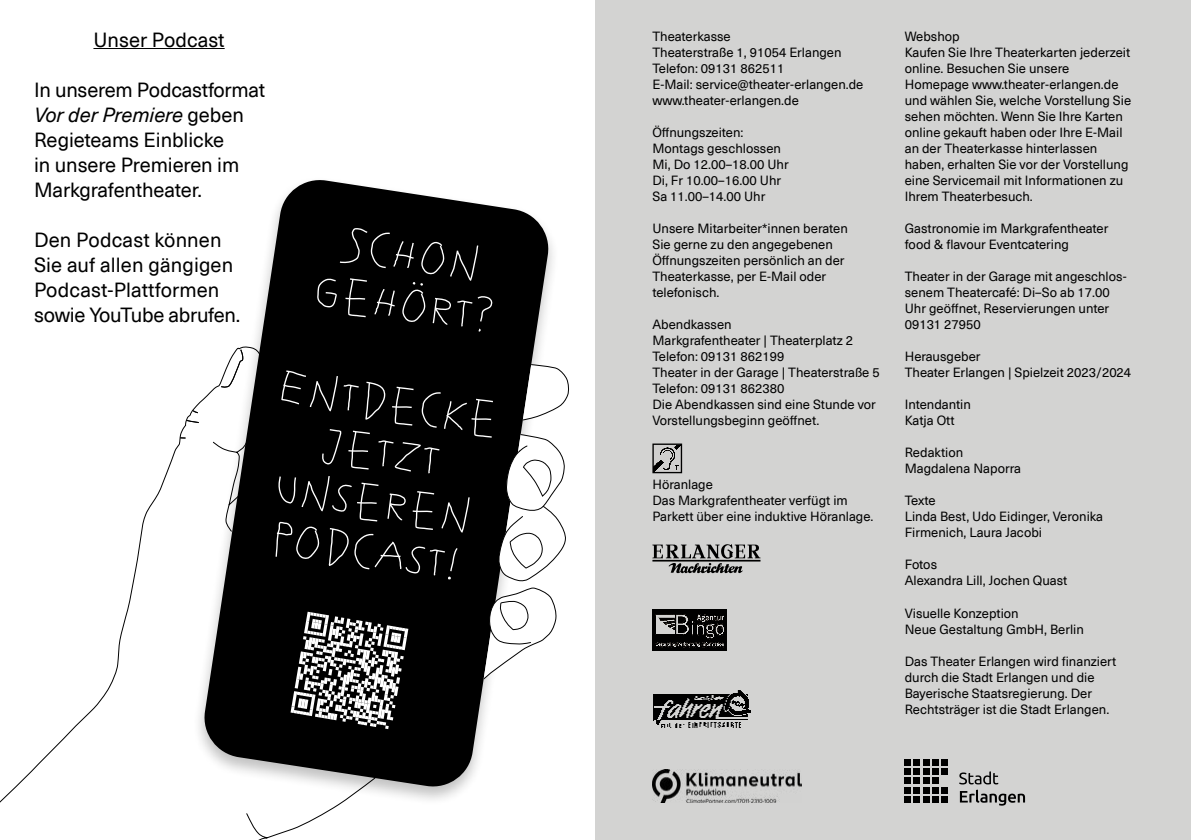
<style>
.page{position:relative;width:1191px;height:840px;background:#fff}
.page>*{position:absolute;margin:0;border:0;box-sizing:border-box;transform-origin:0 0}
.t1{font:44px/50px "Johanna I";color:#fff;text-align:center}
.t2{font:20px/25px "Neue Haas Unica Pro";letter-spacing:-.005em;color:#000}
.t3{font:13px/16px "Neue Haas Unica Pro";color:#000}
.s1{font-style:italic}
</style>
<div class="page">
<hr style="left:93px;top:48px;width:132px;height:1px;background:#000">
<svg style="left:0;top:410px;width:339px;height:429px"></svg>
<svg style="left:186px;top:419px;width:6px;height:4px"></svg>
<div style="left:192px;top:175px;width:367px;height:630px;background:#000;opacity:.25"></div>
<svg style="left:202px;top:177px;width:349px;height:611px;fill:#000"></svg>
<svg style="left:483px;top:434px;width:83px;height:244px"></svg>
<svg style="left:522px;top:364px;width:47px;height:56px"></svg>
<svg style="left:290px;top:611px;width:118px;height:117px"></svg>
<div style="left:595px;top:0;width:595px;height:839px;background:#d3d3d2"></div>
<img style="left:654px;top:445px;width:26px;height:26px">
<div style="left:652px;top:443px;width:30px;height:30px;border:1px solid #000"></div>
<svg style="left:652px;top:544px;width:108px;height:29px"></svg>
<img style="left:653px;top:690px;width:97px;height:38px">
<img style="left:652px;top:609px;width:74px;height:41px">
<svg style="left:959px;top:771px;width:66px;height:34px"></svg>
<div style="left:904px;top:777px;width:7px;height:6px;background:#000"></div>
<div style="left:904px;top:768px;width:7px;height:6px;background:#000"></div>
<div style="left:904px;top:786px;width:7px;height:7px;background:#000"></div>
<div style="left:904px;top:795px;width:7px;height:7px;background:#000"></div>
<div style="left:913px;top:777px;width:7px;height:6px;background:#000"></div>
<div style="left:913px;top:759px;width:7px;height:6px;background:#000"></div>
<div style="left:904px;top:759px;width:7px;height:6px;background:#000"></div>
<div style="left:913px;top:768px;width:7px;height:6px;background:#000"></div>
<div style="left:913px;top:786px;width:7px;height:7px;background:#000"></div>
<div style="left:913px;top:795px;width:7px;height:7px;background:#000"></div>
<div style="left:932px;top:777px;width:7px;height:6px;background:#000"></div>
<div style="left:932px;top:759px;width:7px;height:6px;background:#000"></div>
<div style="left:932px;top:768px;width:7px;height:6px;background:#000"></div>
<div style="left:932px;top:786px;width:7px;height:7px;background:#000"></div>
<div style="left:932px;top:795px;width:7px;height:7px;background:#000"></div>
<svg style="left:923px;top:759px;width:6px;height:24px"></svg>
<div style="left:923px;top:786px;width:6px;height:7px;background:#000"></div>
<div style="left:923px;top:795px;width:6px;height:7px;background:#000"></div>
<div style="left:941px;top:759px;width:7px;height:6px;background:#000"></div>
<div style="left:941px;top:768px;width:7px;height:6px;background:#000"></div>
<div style="left:941px;top:786px;width:7px;height:7px;background:#000"></div>
<div style="left:941px;top:795px;width:7px;height:7px;background:#000"></div>
<img style="left:652px;top:769px;width:149px;height:32px">
<h2 class="t2" style="left:93px;top:27px;width:133px">Unser Podcast</h2>
<h2 class="t2" style="left:34px;top:77px;width:233px">In unserem Podcastformat<br><span class="s1">Vor der Premiere</span> geben<br>Regieteams Einblicke<br>in unsere Premieren im<br>Markgrafentheater.</h2>
<h2 class="t2" style="left:34px;top:227px;width:208px">Den Podcast können<br>Sie auf allen gängigen<br>Podcast-Plattformen sowie YouTube abrufen.</h2>
<h1 class="t1" style="left:326px;top:213px;width:182px;rotate:9deg">Schon gehört?</h1>
<h1 class="t1" style="left:283px;top:358px;width:224px;rotate:9deg">Entdecke jetzt unseren<br>Podcast!</h1>
<p class="t3" style="left:652px;top:28px;width:212px">Theaterkasse<br>Theaterstraße 1, 91054 Erlangen<br>Telefon: 09131 862511<br>E-Mail: service@theater-erlangen.de www.theater-erlangen.de</p>
<p class="t3" style="left:652px;top:124px;width:138px">Öffnungszeiten:<br>Montags geschlossen<br>Mi, Do 12.00–18.00 Uhr<br>Di, Fr 10.00–16.00 Uhr<br>Sa 11.00–14.00 Uhr</p>
<p class="t3" style="left:652px;top:220px;width:197px">Unsere Mitarbeiter*innen beraten<br>Sie gerne zu den angegebenen<br>Öffnungszeiten persönlich an der<br>Theaterkasse, per E-Mail oder telefonisch.</p>
<p class="t3" style="left:652px;top:316px;width:229px">Abendkassen<br>Markgrafentheater | Theaterplatz 2<br>Telefon: 09131 862199<br>Theater in der Garage | Theaterstraße 5<br>Telefon: 09131 862380<br>Die Abendkassen sind eine Stunde vor<br>Vorstellungsbeginn geöffnet.</p>
<p class="t3" style="left:652px;top:476px;width:222px">Höranlage<br>Das Markgrafentheater verfügt im<br>Parkett über eine induktive Höranlage.</p>
<p class="t3" style="left:904px;top:28px;width:228px">Webshop<br>Kaufen Sie Ihre Theaterkarten jederzeit online. Besuchen Sie unsere<br>Homepage www.theater-erlangen.de und wählen Sie, welche Vorstellung Sie sehen möchten. Wenn Sie Ihre Karten online gekauft haben oder Ihre E-Mail an der Theaterkasse hinterlassen haben, erhalten Sie vor der Vorstellung eine Servicemail mit Informationen zu<br>Ihrem Theaterbesuch.</p>
<p class="t3" style="left:904px;top:220px;width:205px">Gastronomie im Markgrafentheater food &amp; flavour Eventcatering</p>
<p class="t3" style="left:904px;top:268px;width:223px">Theater in der Garage mit angeschlos&shy;senem Theatercafé: Di–So ab 17.00<br>Uhr geöffnet, Reservierungen unter<br>09131 27950</p>
<p class="t3" style="left:904px;top:348px;width:228px">Herausgeber<br>Theater Erlangen | Spielzeit 2023/2024</p>
<p class="t3" style="left:904px;top:396px;width:68px">Intendantin<br>Katja Ott</p>
<p class="t3" style="left:904px;top:444px;width:118px">Redaktion<br>Magdalena Naporra</p>
<p class="t3" style="left:904px;top:492px;width:200px">Texte<br>Linda Best, Udo Eidinger, Veronika<br>Firmenich, Laura Jacobi</p>
<p class="t3" style="left:904px;top:556px;width:164px">Fotos<br>Alexandra Lill, Jochen Quast</p>
<p class="t3" style="left:904px;top:604px;width:181px">Visuelle Konzeption<br>Neue Gestaltung GmbH, Berlin</p>
<p class="t3" style="left:904px;top:652px;width:213px">Das Theater Erlangen wird finanziert durch die Stadt Erlangen und die Bayerische Staatsregierung. Der Rechtsträger ist die Stadt Erlangen.</p>
</div>
